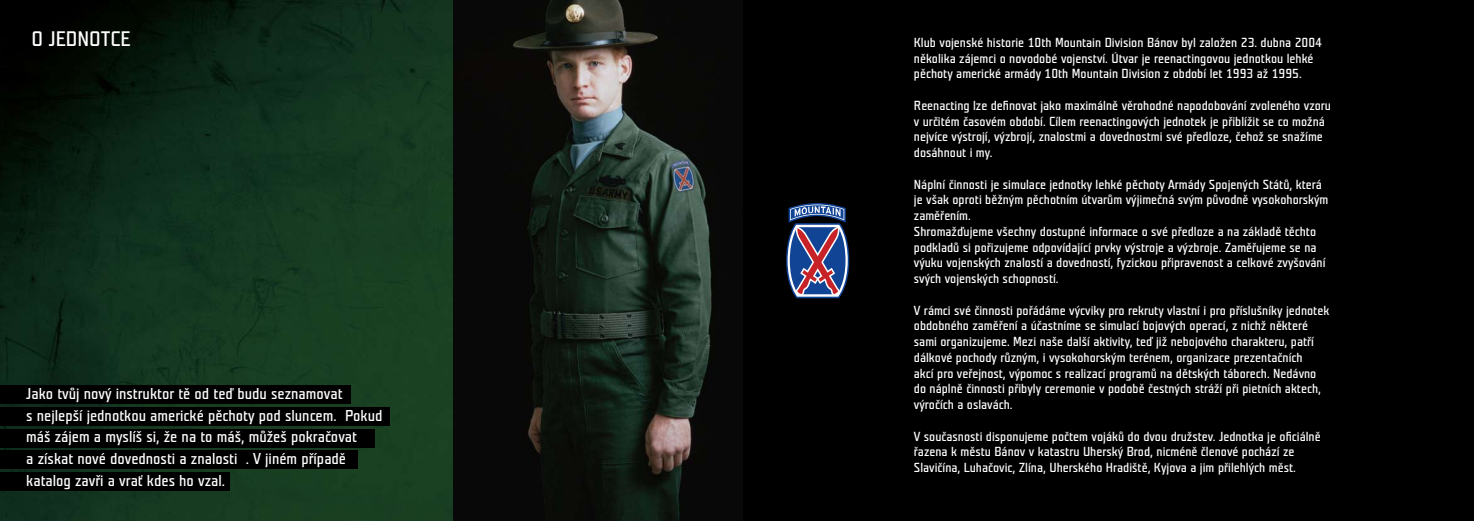
<style>
.page{position:relative;width:1474px;height:521px;background:#fff}
.page>*{position:absolute;margin:0;border:0;box-sizing:border-box;transform-origin:0 0}
.t1{font:21px "Teuton Normal";color:#fff}
.t2{font:15.75px/21.9px "Teuton Normal";color:#fff}
.t3{font:13.12px/15.8px "Teuton Normal";color:#fff}
</style>
<div class="page">
<img style="left:0;top:0;width:453px;height:521px">
<div style="left:737px;top:0;width:736px;height:521px;background:#000"></div>
<img style="left:453px;top:0;width:284px;height:521px">
<div style="left:0;top:385px;width:350px;height:18px;background:#000"></div>
<div style="left:0;top:407px;width:390px;height:18px;background:#000"></div>
<div style="left:0;top:429px;width:374px;height:18px;background:#000"></div>
<div style="left:0;top:450px;width:358px;height:18px;background:#000"></div>
<div style="left:0;top:472px;width:230px;height:19px;background:#000"></div>
<svg style="left:786px;top:203px;width:63px;height:95px;background:#5a5b84"></svg>
<h1 class="t1" style="left:32px;top:28px;width:100px">O JEDNOTCE</h1>
<p class="t2" style="left:26px;top:383px;width:358px">Jako tvůj nový instruktor tě od teď budu seznamovat<br>s nejlepší jednotkou americké pěchoty pod sluncem. Pokud máš zájem a myslíš si, že na to máš, můžeš pokračovat<br>a získat nové dovednosti a znalosti . V jiném případě katalog zavři a vrať kdes ho vzal.</p>
<p class="t3" style="left:914px;top:35px;width:409px">Klub vojenské historie 10th Mountain Division Bánov byl založen 23. dubna 2004 několika zájemci o novodobé vojenství. Útvar je reenactingovou jednotkou lehké pěchoty americké armády 10th Mountain Division z období let 1993 až 1995.</p>
<p class="t3" style="left:914px;top:98px;width:418px">Reenacting lze definovat jako maximálně věrohodné napodobování zvoleného vzoru v určitém časovém období. Cílem reenactingových jednotek je přiblížit se co možná nejvíce výstrojí, výzbrojí, znalostmi a dovednostmi své předloze, čehož se snažíme dosáhnout i my.</p>
<p class="t3" style="left:914px;top:177px;width:416px">Náplní činnosti je simulace jednotky lehké pěchoty Armády Spojených Států, která je však oproti běžným pěchotním útvarům výjimečná svým původně vysokohorským zaměřením.<br>Shromažďujeme všechny dostupné informace o své předloze a na základě těchto podkladů si pořizujeme odpovídající prvky výstroje a výzbroje. Zaměřujeme se na výuku vojenských znalostí a dovedností, fyzickou připravenost a celkové zvyšování svých vojenských schopností.</p>
<p class="t3" style="left:914px;top:303px;width:417px">V rámci své činnosti pořádáme výcviky pro rekruty vlastní i pro příslušníky jednotek obdobného zaměření a účastníme se simulací bojových operací, z nichž některé sami organizujeme. Mezi naše další aktivity, teď již nebojového charakteru, patří dálkové pochody různým, i vysokohorským terénem, organizace prezentačních<br>akcí pro veřejnost, výpomoc s realizací programů na dětských táborech. Nedávno do náplně činnosti přibyly ceremonie v podobě čestných stráží při pietních aktech, výročích a oslavách.</p>
<p class="t3" style="left:914px;top:429px;width:408px">V současnosti disponujeme počtem vojáků do dvou družstev. Jednotka je oficiálně řazena k městu Bánov v katastru Uherský Brod, nicméně členové pochází ze<br>Slavičína, Luhačovic, Zlína, Uherského Hradiště, Kyjova a jim přilehlých měst.</p>
</div>
